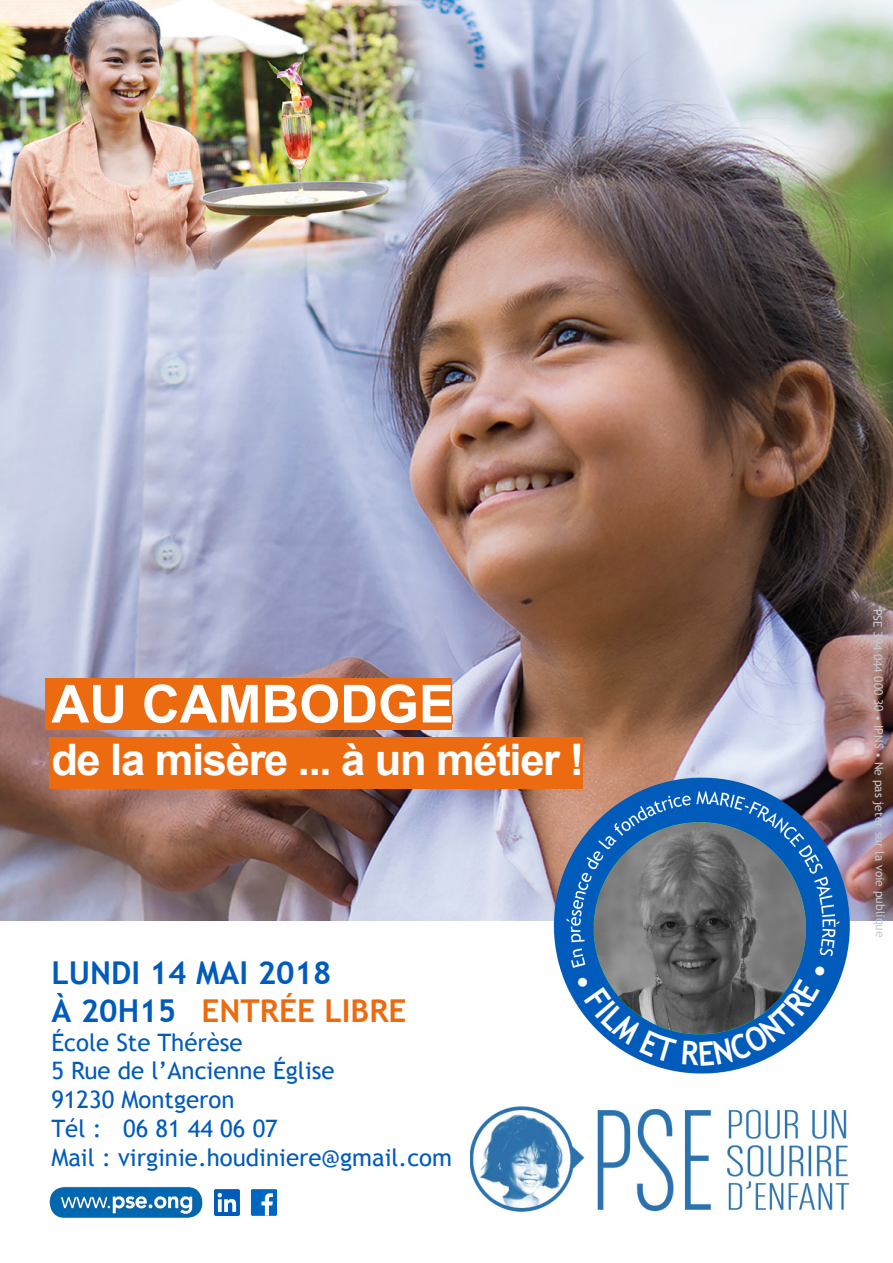
<style>
.page{position:relative;width:893px;height:1263px;background:#fff}
.page>*{position:absolute;margin:0;border:0;box-sizing:border-box;transform-origin:0 0}
.t1{font:700 52.5px "Arial";color:#fff}
.t2{font:700 43.5px "Arial";letter-spacing:-.03em;color:#fff}
.t3{font:700 31.5px/37.5px "Trebuchet MS";color:#005bbb}
.t4{font:700 31.5px "Trebuchet MS";color:#ec6b10}
.t5{font:24px/28.8px "Trebuchet MS";color:#005bbb}
.t6{font:12px "Trebuchet MS";letter-spacing:-.01em;color:#c7c8ca}
</style>
<div class="page">
<img style="left:470px;top:1106px;width:380px;height:106px">
<img style="left:0;top:0;width:893px;height:921px">
<img style="left:251px;top:1189px;width:26px;height:27px">
<img style="left:214px;top:1189px;width:26px;height:26px">
<img style="left:49px;top:1186px;width:154px;height:32px">
<div style="left:49px;top:738px;width:534px;height:51px;background:#ec6b10"></div>
<div style="left:45px;top:679px;width:407px;height:51px;background:#ec6b10"></div>
<svg style="left:141px;top:669px;width:313px;height:57px"></svg>
<img style="left:545px;top:768px;width:310px;height:310px;border-radius:155px">
<svg style="left:577px;top:965px;width:249px;height:101px;background:#4c76a1"></svg>
<h1 class="t1" style="left:51px;top:669px;width:404px">AU CAMBODGE</h1>
<h2 class="t2" style="left:51px;top:731px;width:534px">de la misère ... à un métier !</h2>
<h3 class="t3" style="left:51px;top:954px;width:282px">LUNDI 14 MAI 2018<br>À 20H15</h3>
<p class="t5" style="left:51px;top:1028px;width:402px">École Ste Thérèse<br>5 Rue de l’Ancienne Église<br>91230 Montgeron<br>Tél : 06 81 44 06 07<br>Mail : virginie.houdiniere@gmail.com</p>
<h3 class="t4" style="left:202px;top:991px;width:206px">ENTRÉE LIBRE</h3>
<p class="t6" style="left:886px;top:609px;width:330px;rotate:90deg">PSE 394 044 000 30 • IPNS • Ne pas jeter sur la voie publique</p>
</div>
